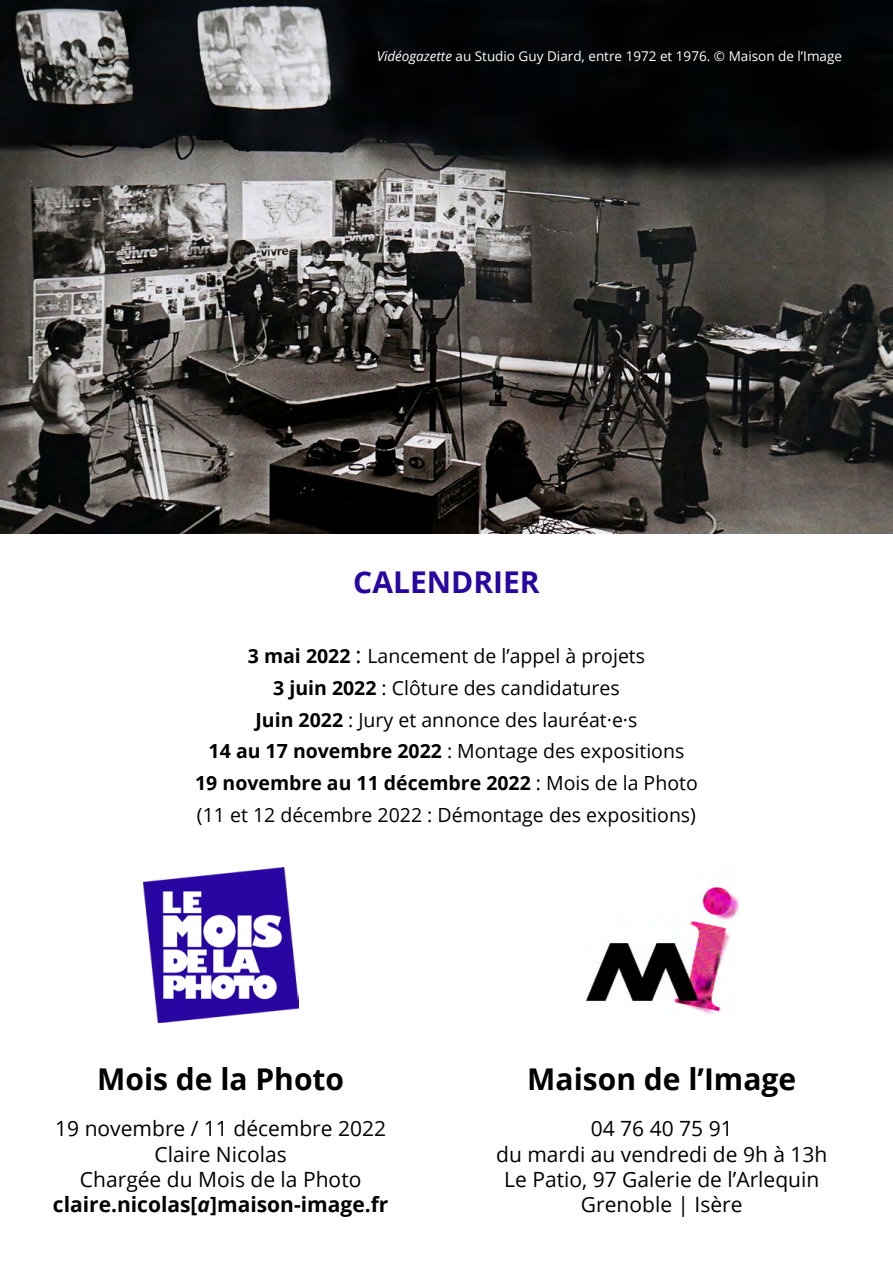
<style>
.page{position:relative;width:893px;height:1263px;background:#fff}
.page>*{position:absolute;margin:0;border:0;box-sizing:border-box;transform-origin:0 0}
.t1{font:700 30px "Open Sans";color:#000}
.t2{font:700 30px "Open Sans";color:#2905a1}
.t3{font:21px/25.2px "Open Sans";color:#000;text-align:center}
.t4{font:19.5px/32px "Open Sans";color:#000;text-align:center}
.t5{font:13.5px "Open Sans";color:#fff}
.s1{font-style:italic}
.s2{font-weight:700}
.s3{font-size:22.5px}
.s4{font-weight:700;font-style:italic}
</style>
<div class="page">
<img style="left:0;top:0;width:893px;height:534px">
<img style="left:143px;top:867px;width:155px;height:155px">
<img style="left:585px;top:887px;width:154px;height:127px">
<p class="t5" style="left:377px;top:47px;width:467px"><span class="s1">Vidéogazette</span> au Studio Guy Diard, entre 1972 et 1976. © Maison de l’Image</p>
<h1 class="t2" style="left:353px;top:561px;width:188px">CALENDRIER</h1>
<p class="t4" style="left:195px;top:639px;width:504px"><span class="s2">3 mai 2022</span> <span class="s3">:</span> Lancement de l’appel à projets<br><span class="s2">3 juin 2022</span> : Clôture des candidatures<br><span class="s2">Juin 2022</span> : Jury et annonce des lauréat·e·s<br><span class="s2">14 au 17 novembre 2022</span> : Montage des expositions <span class="s2">19 novembre au 11 décembre 2022</span> : Mois de la Photo (11 et 12 décembre 2022 : Démontage des expositions)</p>
<h1 class="t1" style="left:97px;top:1058px;width:249px">Mois de la Photo</h1>
<p class="t3" style="left:53px;top:1115px;width:337px">19 novembre / 11 décembre 2022<br>Claire Nicolas<br>Chargée du Mois de la Photo <span class="s2">claire.nicolas[</span><span class="s4">a</span><span class="s2">]maison-image.fr</span></p>
<h1 class="t1" style="left:527px;top:1058px;width:270px">Maison de l’Image</h1>
<p class="t3" style="left:496px;top:1115px;width:333px">04 76 40 75 91<br>du mardi au vendredi de 9h à 13h<br>Le Patio, 97 Galerie de l’Arlequin<br>Grenoble | Isère</p>
</div>
